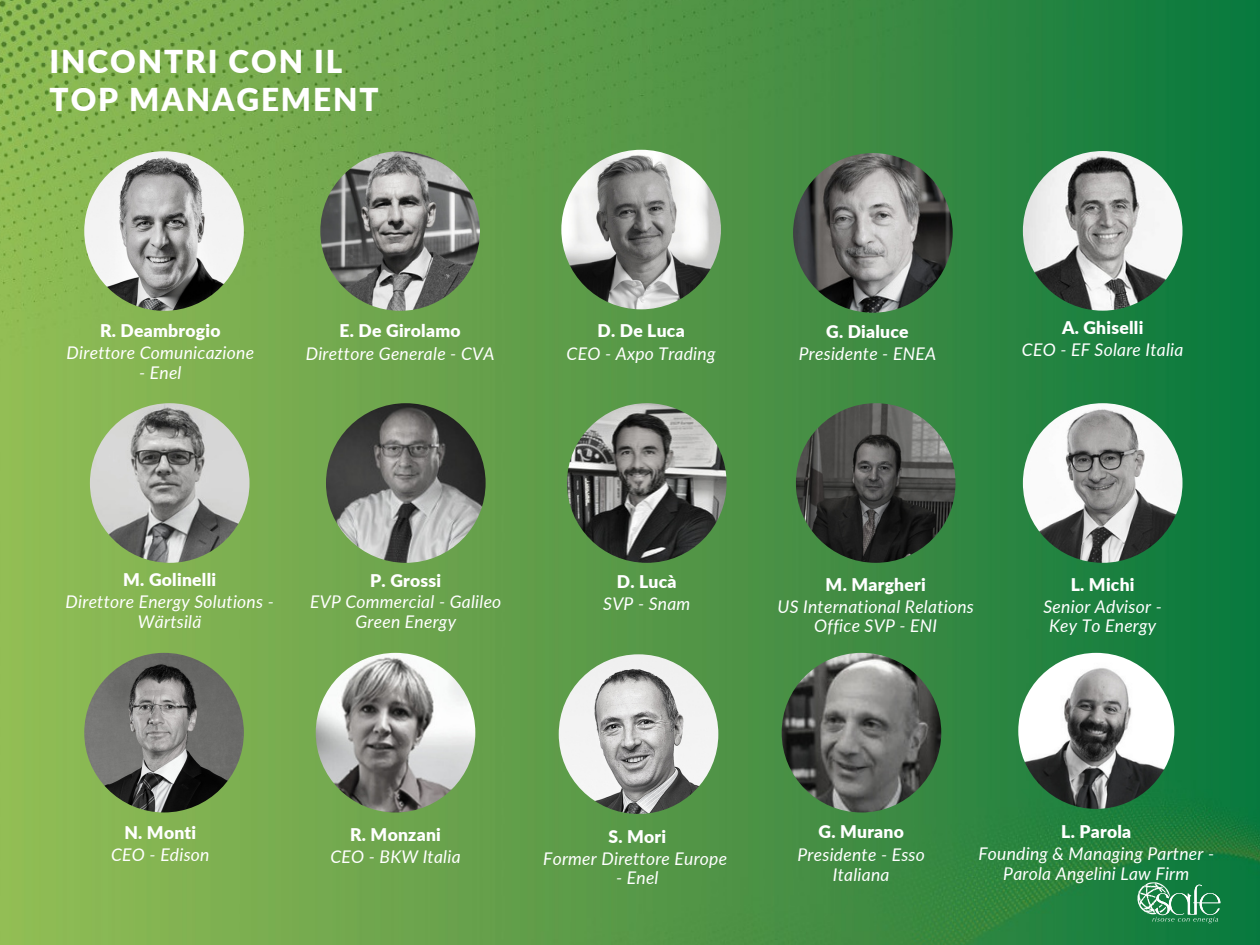
<style>
.page{position:relative;width:1260px;height:945px;background:#fff}
.page>*{position:absolute;margin:0;border:0;box-sizing:border-box;transform-origin:0 0}
.t1{font:900 31.5px/38.1px "Lato";letter-spacing:.06em;color:#fff}
.t2{font:italic 17.5px/19.6px "Lato";letter-spacing:.015em;color:#fff;text-align:center}
.t3{font:900 17.5px "Lato";letter-spacing:.015em;color:#fff}
</style>
<div class="page">
<img style="left:0;top:0;width:1260px;height:945px">
<svg style="left:1137px;top:882px;width:84px;height:41px;background:#449868"></svg>
<img style="left:84px;top:151px;width:160px;height:160px;border-radius:50%">
<img style="left:561px;top:150px;width:160px;height:159px;border-radius:50%">
<img style="left:90px;top:403px;width:160px;height:160px;border-radius:50%">
<img style="left:326px;top:403px;width:160px;height:160px;border-radius:50%">
<img style="left:567px;top:403px;width:160px;height:160px;border-radius:50%">
<img style="left:796px;top:403px;width:160px;height:160px;border-radius:50%">
<img style="left:1023px;top:403px;width:160px;height:160px;border-radius:50%">
<img style="left:320px;top:151px;width:160px;height:160px;border-radius:50%">
<img style="left:793px;top:153px;width:160px;height:160px;border-radius:50%">
<img style="left:1023px;top:151px;width:160px;height:160px;border-radius:50%">
<img style="left:84px;top:653px;width:160px;height:159px;border-radius:50%">
<img style="left:316px;top:653px;width:159px;height:159px;border-radius:50%">
<img style="left:782px;top:653px;width:159px;height:159px;border-radius:50%">
<img style="left:1018px;top:653px;width:156px;height:156px;border-radius:50%">
<img style="left:559px;top:654px;width:159px;height:160px;border-radius:50%">
<p class="t1" style="left:50px;top:41px;width:330px">INCONTRI CON IL<br>TOP MANAGEMENT</p>
<p class="t3" style="left:100px;top:319px;width:122px">R. Deambrogio</p>
<p class="t2" style="left:67px;top:342px;width:189px">Direttore Comunicazione</p>
<p class="t2" style="left:139px;top:362px;width:44px">- Enel</p>
<p class="t3" style="left:340px;top:319px;width:123px">E. De Girolamo</p>
<h2 class="t2" style="left:306px;top:343px;width:190px">Direttore Generale - CVA</h2>
<h2 class="t3" style="left:598px;top:320px;width:89px">D. De Luca</h2>
<p class="t2" style="left:567px;top:344px;width:150px">CEO - Axpo Trading</p>
<p class="t3" style="left:826px;top:320px;width:84px">G. Dialuce</p>
<h2 class="t2" style="left:799px;top:343px;width:139px">Presidente - ENEA</h2>
<h2 class="t3" style="left:1062px;top:317px;width:83px">A. Ghiselli</h2>
<p class="t2" style="left:1022px;top:340px;width:163px">CEO - EF Solare Italia</p>
<p class="t3" style="left:123px;top:569px;width:94px">M. Golinelli</p>
<h2 class="t2" style="left:66px;top:592px;width:210px">Direttore Energy Solutions -<br>Wärtsilä</h2>
<p class="t3" style="left:370px;top:570px;width:73px">P. Grossi</p>
<p class="t2" style="left:310px;top:592px;width:193px">EVP Commercial - Galileo<br>Green Energy</p>
<h2 class="t3" style="left:617px;top:571px;width:61px">D. Lucà</h2>
<p class="t2" style="left:603px;top:594px;width:89px">SVP - Snam</p>
<p class="t3" style="left:826px;top:573px;width:102px">M. Margheri</p>
<p class="t2" style="left:778px;top:596px;width:198px">US International Relations<br>Office SVP - ENI</p>
<p class="t3" style="left:1071px;top:573px;width:65px">L. Michi</p>
<p class="t2" style="left:1044px;top:596px;width:120px">Senior Advisor -</p>
<h2 class="t2" style="left:1049px;top:616px;width:109px">Key To Energy</h2>
<p class="t3" style="left:124px;top:822px;width:73px">N. Monti</p>
<p class="t2" style="left:111px;top:845px;width:100px">CEO - Edison</p>
<p class="t3" style="left:350px;top:823px;width:92px">R. Monzani</p>
<p class="t2" style="left:330px;top:847px;width:132px">CEO - BKW Italia</p>
<p class="t3" style="left:609px;top:825px;width:59px">S. Mori</p>
<h2 class="t2" style="left:543px;top:848px;width:185px">Former Direttore Europe</h2>
<p class="t2" style="left:616px;top:868px;width:44px">- Enel</p>
<p class="t3" style="left:819px;top:821px;width:87px">G. Murano</p>
<h2 class="t2" style="left:798px;top:844px;width:129px">Presidente - Esso<br>Italiana</h2>
<p class="t3" style="left:1061px;top:821px;width:71px">L. Parola</p>
<p class="t2" style="left:978px;top:844px;width:237px">Founding &amp; Managing Partner -<br>Parola Angelini Law Firm</p>
</div>
